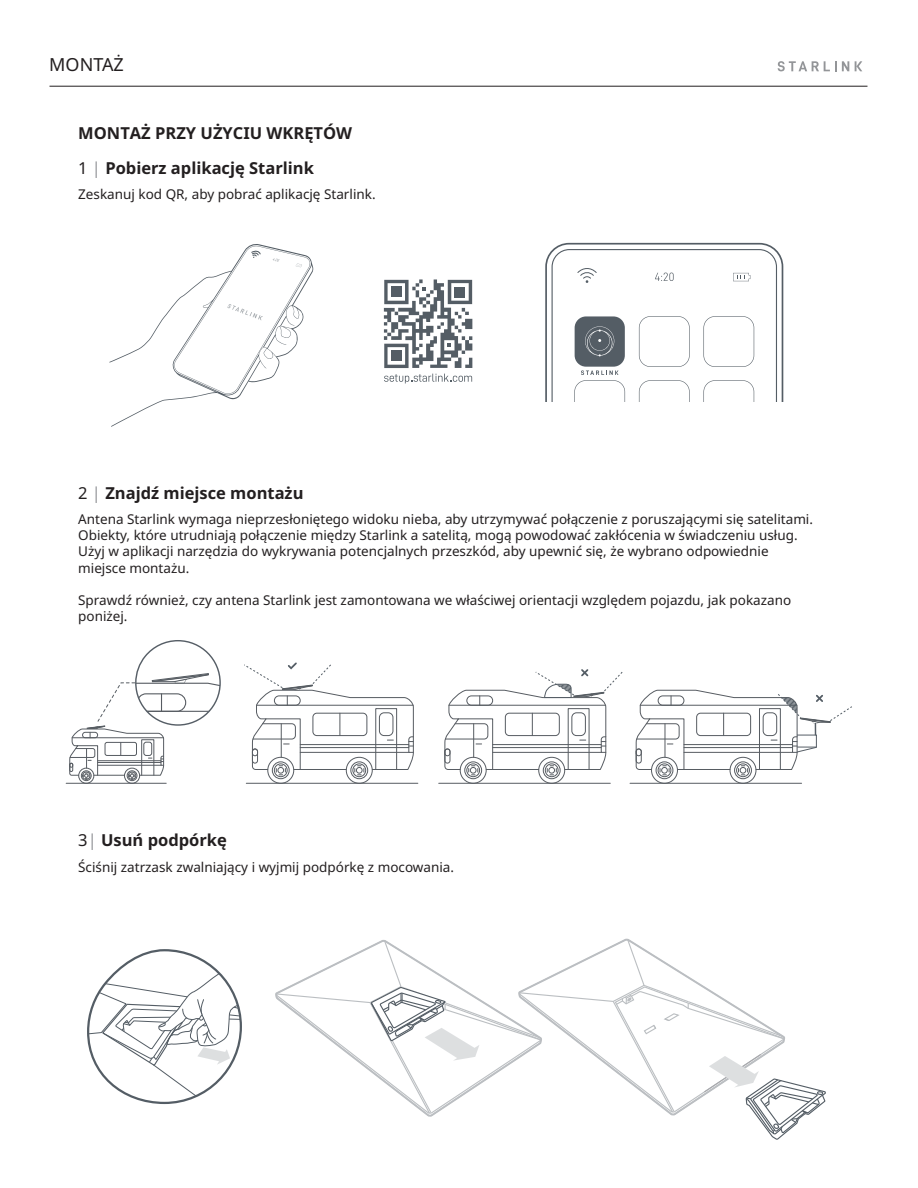
<style>
.page{position:relative;width:918px;height:1188px;background:#fff}
.page>*{position:absolute;margin:0;border:0;box-sizing:border-box;transform-origin:0 0}
.t1{font:18px "Noto Sans";color:#231f20}
.t2{font:700 16.5px "Noto Sans";color:#231f20}
.t3{font:13.5px/16.2px "Noto Sans";color:#231f20}
.s1{font-weight:400}
.s2{font-weight:400;color:#939598}
</style>
<div class="page">
<svg style="left:778px;top:61px;width:71px;height:10px"></svg>
<svg style="left:855px;top:61px;width:7px;height:10px"></svg>
<hr style="left:50px;top:86px;width:817px;height:1px;background:#231f20">
<svg style="left:384px;top:279px;width:88px;height:89px"></svg>
<div style="left:391px;top:287px;width:11px;height:10px;background:#545d65"></div>
<div style="left:455px;top:287px;width:10px;height:10px;background:#545d65"></div>
<div style="left:391px;top:351px;width:11px;height:10px;background:#545d65"></div>
<svg style="left:384px;top:374px;width:88px;height:9px"></svg>
<svg style="left:545px;top:243px;width:238px;height:158px"></svg>
<svg style="left:109px;top:244px;width:204px;height:183px"></svg>
<svg style="left:275px;top:939px;width:551px;height:201px"></svg>
<svg style="left:87px;top:949px;width:155px;height:156px"></svg>
<div style="left:127px;top:771px;width:10px;height:10px;border:1px solid #575c62;border-radius:50%"></div>
<div style="left:124px;top:768px;width:16px;height:15px;border:1px solid #575c62;border-radius:50%"></div>
<div style="left:81px;top:771px;width:10px;height:10px;border:1px solid #575c62;border-radius:50%"></div>
<div style="left:78px;top:768px;width:16px;height:15px;border:1px solid #575c62;border-radius:50%"></div>
<hr style="left:66px;top:783px;width:100px;height:1px;background:#575c62">
<svg style="left:69px;top:640px;width:152px;height:139px"></svg>
<div style="left:353px;top:764px;width:13px;height:13px;border:1px solid #575c62;border-radius:50%"></div>
<div style="left:351px;top:762px;width:17px;height:17px;border:1px solid #575c62;border-radius:50%"></div>
<div style="left:346px;top:757px;width:27px;height:27px;border:1px solid #575c62;border-radius:50%"></div>
<div style="left:274px;top:764px;width:14px;height:13px;border:1px solid #575c62;border-radius:50%"></div>
<div style="left:272px;top:762px;width:18px;height:17px;border:1px solid #575c62;border-radius:50%"></div>
<div style="left:267px;top:757px;width:27px;height:27px;border:1px solid #575c62;border-radius:50%"></div>
<hr style="left:246px;top:783px;width:172px;height:1px;background:#575c62">
<svg style="left:244px;top:662px;width:170px;height:113px"></svg>
<div style="left:736px;top:764px;width:14px;height:13px;border:1px solid #575c62;border-radius:50%"></div>
<div style="left:734px;top:762px;width:18px;height:17px;border:1px solid #575c62;border-radius:50%"></div>
<div style="left:730px;top:757px;width:26px;height:27px;border:1px solid #575c62;border-radius:50%"></div>
<div style="left:658px;top:764px;width:13px;height:13px;border:1px solid #575c62;border-radius:50%"></div>
<div style="left:656px;top:762px;width:17px;height:17px;border:1px solid #575c62;border-radius:50%"></div>
<div style="left:651px;top:757px;width:27px;height:27px;border:1px solid #575c62;border-radius:50%"></div>
<hr style="left:630px;top:783px;width:172px;height:1px;background:#575c62">
<svg style="left:636px;top:690px;width:216px;height:85px"></svg>
<div style="left:545px;top:764px;width:13px;height:13px;border:1px solid #575c62;border-radius:50%"></div>
<div style="left:543px;top:762px;width:17px;height:17px;border:1px solid #575c62;border-radius:50%"></div>
<div style="left:538px;top:757px;width:27px;height:27px;border:1px solid #575c62;border-radius:50%"></div>
<div style="left:466px;top:764px;width:14px;height:13px;border:1px solid #575c62;border-radius:50%"></div>
<div style="left:464px;top:762px;width:18px;height:17px;border:1px solid #575c62;border-radius:50%"></div>
<div style="left:460px;top:757px;width:27px;height:27px;border:1px solid #575c62;border-radius:50%"></div>
<hr style="left:439px;top:783px;width:171px;height:1px;background:#575c62">
<svg style="left:444px;top:669px;width:179px;height:106px"></svg>
<h1 class="t1" style="left:49px;top:54px;width:76px">MONTAŻ</h1>
<p class="t2" style="left:78px;top:123px;width:275px">MONTAŻ PRZY UŻYCIU WKRĘTÓW</p>
<p class="t2" style="left:78px;top:159px;width:237px"><span class="s1">1</span> <span class="s2">|</span> Pobierz aplikację Starlink</p>
<p class="t3" style="left:78px;top:186px;width:299px">Zeskanuj kod QR, aby pobrać aplikację Starlink.</p>
<p class="t2" style="left:78px;top:483px;width:227px"><span class="s1">2</span> <span class="s2">|</span> Znajdź miejsce montażu</p>
<p class="t3" style="left:78px;top:511px;width:736px">Antena Starlink wymaga nieprzesłoniętego widoku nieba, aby utrzymywać połączenie z poruszającymi się satelitami.<br>Obiekty, które utrudniają połączenie między Starlink a satelitą, mogą powodować zakłócenia w świadczeniu usług.<br>Użyj w aplikacji narzędzia do wykrywania potencjalnych przeszkód, aby upewnić się, że wybrano odpowiednie miejsce montażu.</p>
<p class="t3" style="left:78px;top:592px;width:714px">Sprawdź również, czy antena Starlink jest zamontowana we właściwej orientacji względem pojazdu, jak pokazano poniżej.</p>
<p class="t2" style="left:78px;top:831px;width:150px"><span class="s1">3</span><span class="s2">|</span> Usuń podpórkę</p>
<p class="t3" style="left:78px;top:859px;width:377px">Ściśnij zatrzask zwalniający i wyjmij podpórkę z mocowania.</p>
</div>
